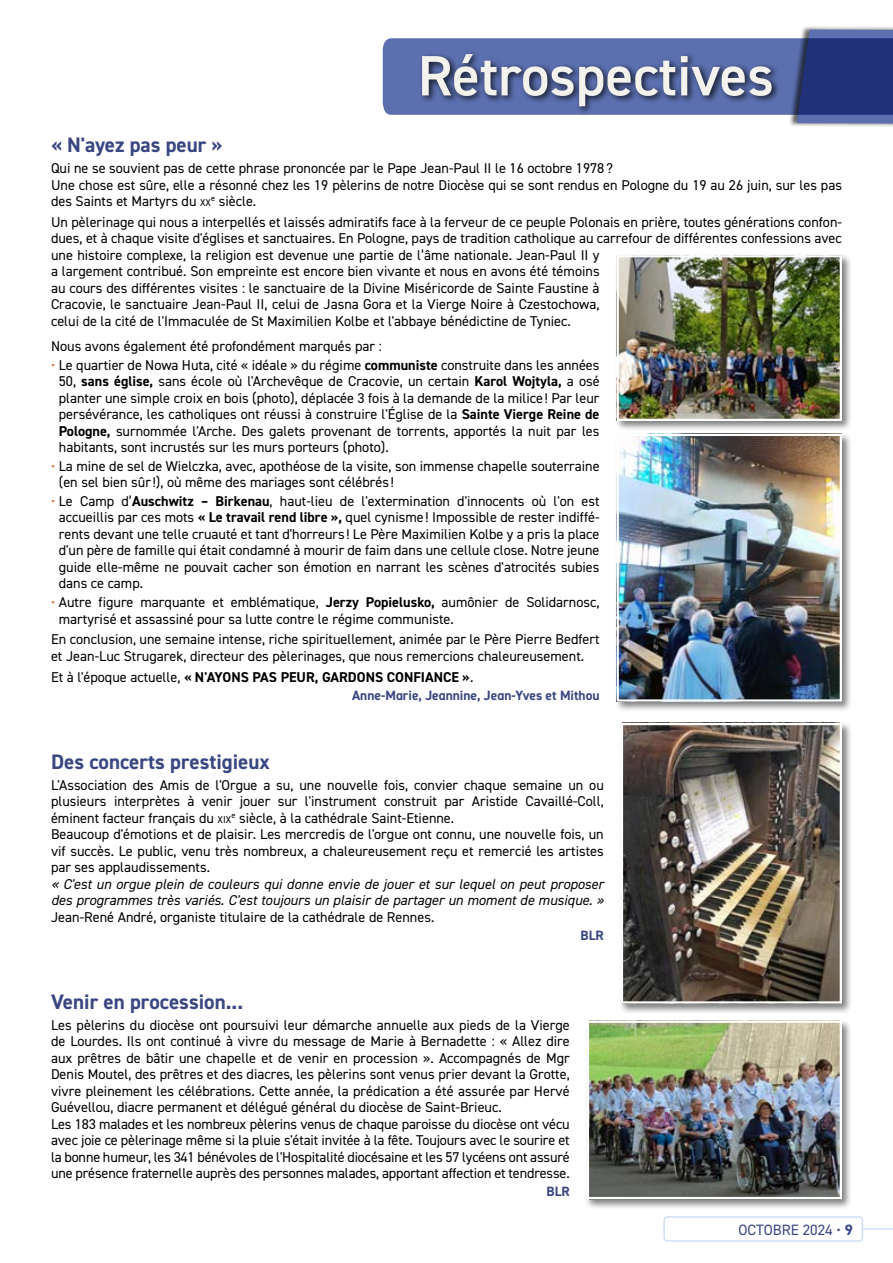
<style>
.page{position:relative;width:893px;height:1263px;background:#fff}
.page>*{position:absolute;margin:0;border:0;box-sizing:border-box;transform-origin:0 0}
.t1{font:600 57px "DIN2014";color:#f3f2ec}
.t2{font:700 21px "DIN2014";color:#3a4681}
.t3{font:15px "DIN2014";color:#3a4681}
.t4{font:14.25px/16.5px "DIN2014";color:#000}
.t5{font:italic 14.25px/16.5px "DIN2014";color:#000}
.t6{font:700 14.25px "DIN2014";color:#000}
.t7{font:700 13.5px "DIN2014";color:#3a4681}
.s1{font-size:10.05px}
.s2{color:#d07042}
.s3{font-weight:700}
.s4{font-weight:400}
</style>
<div class="page">
<hr style="left:842px;top:1228px;width:51px;height:2px;background:#cfdef3">
<div style="left:664px;top:1217px;width:198px;height:24px;background:#fff;border-radius:4px"></div>
<div style="left:663px;top:1216px;width:200px;height:26px;border:2px solid #cfdef3;border-radius:4px"></div>
<div style="left:788px;top:26px;width:105px;height:101px;background:#000;opacity:.6"></div>
<svg style="left:383px;top:30px;width:510px;height:93px;background:#6271a3"></svg>
<div style="left:615px;top:253px;width:238px;height:178px;background:#000;opacity:.5"></div>
<img style="left:620px;top:258px;width:219px;height:160px">
<div style="left:617px;top:255px;width:225px;height:166px;border:2px solid #fff"></div>
<div style="left:615px;top:432px;width:238px;height:280px;background:#000;opacity:.5"></div>
<img style="left:620px;top:437px;width:219px;height:262px">
<div style="left:617px;top:434px;width:225px;height:268px;border:2px solid #fff"></div>
<div style="left:586px;top:1019px;width:266px;height:191px;background:#000;opacity:.5"></div>
<img style="left:590px;top:1023px;width:249px;height:173px">
<div style="left:587px;top:1020px;width:255px;height:179px;border:2px solid #fff"></div>
<div style="left:620px;top:721px;width:232px;height:293px;background:#000;opacity:.5"></div>
<img style="left:624px;top:726px;width:215px;height:274px">
<div style="left:621px;top:723px;width:221px;height:280px;border:2px solid #fff"></div>
<h1 class="t1" style="left:418px;top:38px;width:358px">Rétrospectives</h1>
<h2 class="t2" style="left:51px;top:131px;width:173px">« N'ayez pas peur »</h2>
<p class="t4" style="left:51px;top:160px;width:792px">Qui ne se souvient pas de cette phrase prononcée par le Pape Jean-Paul II le 16 octobre 1978?<br>Une chose est sûre, elle a résonné chez les 19 pèlerins de notre Diocèse qui se sont rendus en Pologne du 19 au 26 juin, sur les pas des Saints et Martyrs du <span class="s1">XX</span><sup>e</sup> siècle.</p>
<p class="t4" style="left:51px;top:213px;width:792px">Un pèlerinage qui nous a interpellés et laissés admiratifs face à la ferveur de ce peuple Polonais en prière, toutes générations confon&shy;dues, et à chaque visite d'églises et sanctuaires. En Pologne, pays de tradition catholique au carrefour de différentes confessions avec une histoire complexe, la religion est devenue une partie de l’âme nationale. Jean-Paul II y<br>a largement contribué. Son empreinte est encore bien vivante et nous en avons été témoins<br>au cours des différentes visites : le sanctuaire de la Divine Miséricorde de Sainte Faustine à<br>Cracovie, le sanctuaire Jean-Paul II, celui de Jasna Gora et la Vierge Noire à Czestochowa,<br>celui de la cité de l'Immaculée de St Maximilien Kolbe et l'abbaye bénédictine de Tyniec.</p>
<p class="t4" style="left:51px;top:338px;width:332px">Nous avons également été profondément marqués par :</p>
<p class="t4" style="left:59px;top:356px;width:542px;text-align:justify;text-indent:-8px"><span class="s2">•</span> Le quartier de Nowa Huta, cité « idéale » du régime <span class="s3">communiste</span> construite dans les années 50, <span class="s3">sans église,</span> sans école où l'Archevêque de Cracovie, un certain <span class="s3">Karol Wojtyla,</span> a osé planter une simple croix en bois (photo), déplacée 3 fois à la demande de la milice ! Par leur persévérance, les catholiques ont réussi à construire l'Église de la <span class="s3">Sainte Vierge Reine de Pologne,</span> surnommée l'Arche. Des galets provenant de torrents, apportés la nuit par les habitants, sont incrustés sur les murs porteurs (photo).</p>
<p class="t4" style="left:59px;top:457px;width:542px;text-indent:-8px"><span class="s2">•</span> La mine de sel de Wielczka, avec, apothéose de la visite, son immense chapelle souterraine (en sel bien sûr!), où même des mariages sont célébrés !</p>
<p class="t4" style="left:59px;top:492px;width:542px;text-align:justify;text-indent:-8px"><span class="s2">•</span> Le Camp d’<span class="s3">Auschwitz – Birkenau</span>, haut-lieu de l'extermination d'innocents où l'on est accueillis par ces mots <span class="s3">« Le travail rend libre »,</span> quel cynisme ! Impossible de rester indiffé&shy;rents devant une telle cruauté et tant d'horreurs ! Le Père Maximilien Kolbe y a pris la place d'un père de famille qui était condamné à mourir de faim dans une cellule close. Notre jeune guide elle-même ne pouvait cacher son émotion en narrant les scènes d'atrocités subies dans ce camp.</p>
<p class="t4" style="left:59px;top:594px;width:542px;text-indent:-8px"><span class="s2">•</span> Autre figure marquante et emblématique, <span class="s3">Jerzy Popielusko,</span> aumônier de Solidarnosc, martyrisé et assassiné pour sa lutte contre le régime communiste.</p>
<p class="t4" style="left:51px;top:631px;width:550px">En conclusion, une semaine intense, riche spirituellement, animée par le Père Pierre Bedfert et Jean-Luc Strugarek, directeur des pèlerinages, que nous remercions chaleureusement.</p>
<p class="t6" style="left:51px;top:667px;width:424px"><span class="s4">Et à l'époque actuelle,</span> « N'AYONS PAS PEUR, GARDONS CONFIANCE »<span class="s4">.</span></p>
<p class="t7" style="left:352px;top:686px;width:249px">Anne-Marie, Jeannine, Jean-Yves et Mithou</p>
<h2 class="t2" style="left:51px;top:747px;width:220px">Des concerts prestigieux</h2>
<p class="t4" style="left:51px;top:776px;width:554px">L'Association des Amis de l'Orgue a su, une nouvelle fois, convier chaque semaine un ou plusieurs interprètes à venir jouer sur l'instrument construit par Aristide Cavaillé-Coll, éminent facteur français du <span class="s1">XIX</span><sup>e</sup> siècle, à la cathédrale Saint-Etienne.<br>Beaucoup d'émotions et de plaisir. Les mercredis de l'orgue ont connu, une nouvelle fois, un vif succès. Le public, venu très nombreux, a chaleureusement reçu et remercié les artistes par ses applaudissements.</p>
<p class="t5" style="left:51px;top:875px;width:554px">« C'est un orgue plein de couleurs qui donne envie de jouer et sur lequel on peut proposer des programmes très variés. C'est toujours un plaisir de partager un moment de musique. »</p>
<p class="t4" style="left:51px;top:908px;width:385px">Jean-René André, organiste titulaire de la cathédrale de Rennes.</p>
<p class="t7" style="left:580px;top:926px;width:25px">BLR</p>
<h2 class="t2" style="left:51px;top:987px;width:194px">Venir en procession...</h2>
<p class="t4" style="left:51px;top:1016px;width:520px">Les pèlerins du diocèse ont poursuivi leur démarche annuelle aux pieds de la Vierge de Lourdes. Ils ont continué à vivre du message de Marie à Bernadette : « Allez dire aux prêtres de bâtir une chapelle et de venir en procession ». Accompagnés de Mgr Denis Moutel, des prêtres et des diacres, les pèlerins sont venus prier devant la Grotte, vivre pleinement les célébrations. Cette année, la prédication a été assurée par Hervé Guévellou, diacre permanent et délégué général du diocèse de Saint-Brieuc.<br>Les 183 malades et les nombreux pèlerins venus de chaque paroisse du diocèse ont vécu avec joie ce pèlerinage même si la pluie s'était invitée à la fête. Toujours avec le sourire et la bonne humeur, les 341 bénévoles de l'Hospitalité diocésaine et les 57 lycéens ont assuré une présence fraternelle auprès des personnes malades, apportant affection et tendresse.</p>
<p class="t7" style="left:546px;top:1182px;width:25px">BLR</p>
<p class="t3" style="left:738px;top:1220px;width:116px">OCTOBRE 2024 • <span class="s3">9</span></p>
</div>
